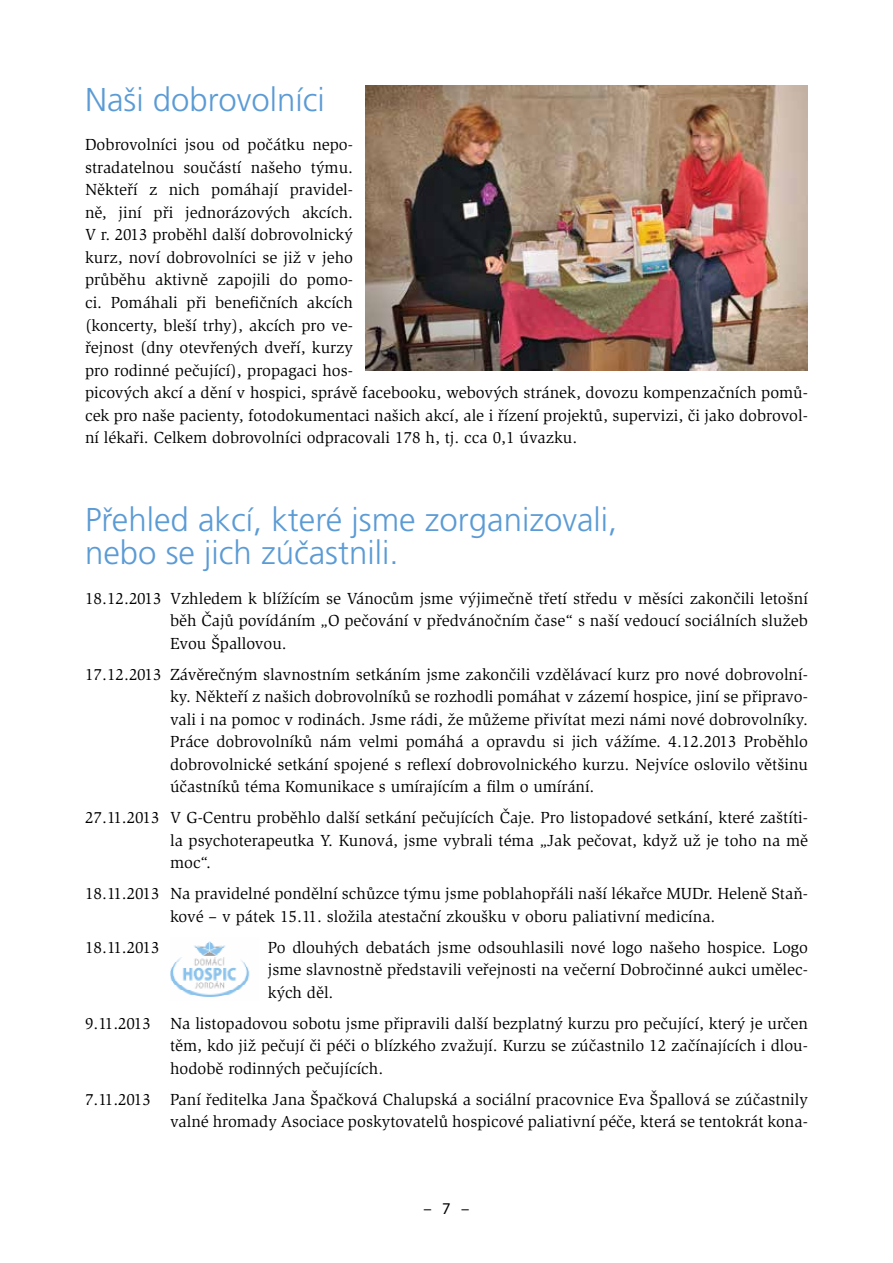
<style>
.page{position:relative;width:893px;height:1263px;background:#fff}
.page>*{position:absolute;margin:0;border:0;box-sizing:border-box;transform-origin:0 0}
.t1{font:300 33px/33px "Frutiger CE";color:#5b9bd5}
.t2{font:16.5px/22.5px "Slimbach Std";color:#000;text-align:justify}
.t3{font:16.5px "Myriad Pro";color:#000}
</style>
<div class="page">
<img style="left:366px;top:85px;width:442px;height:285px">
<img style="left:170px;top:941px;width:80px;height:56px">
<h1 class="t1" style="left:85px;top:83px;width:241px">Naši dobrovolníci</h1>
<p class="t2" style="left:85px;top:134px;width:724px;text-align:left">Dobrovolníci jsou od počátku nepo-<br>stradatelnou součástí našeho týmu.<br>Někteří z nich pomáhají pravidel-<br>ně, jiní při jednorázových akcích.<br>V r. 2013 proběhl další dobrovolnický<br>kurz, noví dobrovolníci se již v jeho<br>průběhu aktivně zapojili do pomo-<br>ci. Pomáhali při benefičních akcích<br>(koncerty, bleší trhy), akcích pro ve-<br>řejnost (dny otevřených dveří, kurzy<br>pro rodinné pečující), propagaci hos-<br>picových akcí a dění v hospici, správě facebooku, webových stránek, dovozu kompenzačních pomů&shy;cek pro naše pacienty, fotodokumentaci našich akcí, ale i řízení projektů, supervizi, či jako dobrovol&shy;ní lékaři. Celkem dobrovolníci odpracovali 178 h, tj. cca 0,1 úvazku.</p>
<h1 class="t1" style="left:85px;top:503px;width:534px">Přehled akcí, které jsme zorganizovali, nebo se jich zúčastnili.</h1>
<p class="t2" style="left:170px;top:587px;width:639px;text-indent:-85px">18.12.2013 Vzhledem k blížícím se Vánocům jsme výjimečně třetí středu v měsíci zakončili letošní běh Čajů povídáním „O pečování v předvánočním čase“ s naší vedoucí sociálních služeb Evou Špallovou.</p>
<p class="t2" style="left:170px;top:663px;width:639px;text-indent:-85px">17.12.2013 Závěrečným slavnostním setkáním jsme zakončili vzdělávací kurz pro nové dobrovolní&shy;ky. Někteří z našich dobrovolníků se rozhodli pomáhat v zázemí hospice, jiní se připravo&shy;vali i na pomoc v rodinách. Jsme rádi, že můžeme přivítat mezi námi nové dobrovolníky.<br>Práce dobrovolníků nám velmi pomáhá a opravdu si jich vážíme. 4.12.2013 Proběhlo dobrovolnické setkání spojené s reflexí dobrovolnického kurzu. Nejvíce oslovilo většinu účastníků téma Komunikace s umírajícím a film o umírání.</p>
<p class="t2" style="left:170px;top:806px;width:639px;text-indent:-85px">27.11.2013 V G-Centru proběhlo další setkání pečujících Čaje. Pro listopadové setkání, které zaštíti&shy;la psychoterapeutka Y. Kunová, jsme vybrali téma „Jak pečovat, když už je toho na mě moc“.</p>
<p class="t2" style="left:85px;top:882px;width:724px;text-align:center">18.11.2013 Na pravidelné pondělní schůzce týmu jsme poblahopřáli naší lékařce MUDr. Heleně Staň&shy;kové – v pátek 15.11. složila atestační zkoušku v oboru paliativní medicína.</p>
<p class="t2" style="left:85px;top:936px;width:76px">18.11.2013</p>
<p class="t2" style="left:268px;top:936px;width:542px">Po dlouhých debatách jsme odsouhlasili nové logo našeho hospice. Logo jsme slavnostně představili veřejnosti na večerní Dobročinné aukci umělec&shy;kých děl.</p>
<p class="t2" style="left:170px;top:1012px;width:639px;text-indent:-85px">9.11.2013 Na listopadovou sobotu jsme připravili další bezplatný kurzu pro pečující, který je určen těm, kdo již pečují či péči o blízkého zvažují. Kurzu se zúčastnilo 12 začínajících i dlou&shy;hodobě rodinných pečujících.</p>
<p class="t2" style="left:85px;top:1088px;width:724px;text-align:right">7.11.2013 Paní ředitelka Jana Špačková Chalupská a sociální pracovnice Eva Špallová se zúčastnily valné hromady Asociace poskytovatelů hospicové paliativní péče, která se tentokrát kona-</p>
<p class="t3" style="left:423px;top:1198px;width:47px">– 7 –</p>
</div>
